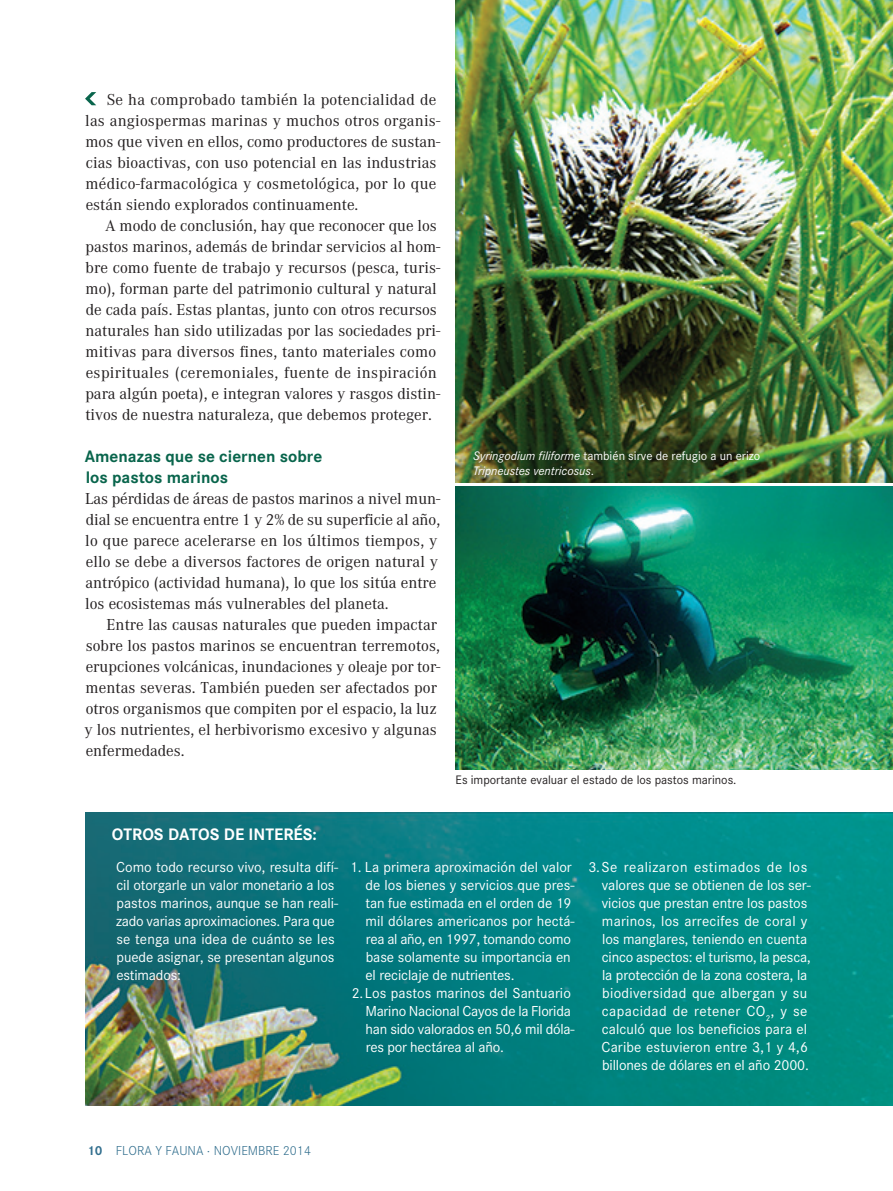
<style>
.page{position:relative;width:893px;height:1191px;background:#fff}
.page>*{position:absolute;margin:0;border:0;box-sizing:border-box;transform-origin:0 0}
.Titulos_interiores{font:700 17.25px "Corporate S";color:#09654c}
.Titulos_interiores-2{font:700 17.25px "Corporate S";color:#fff}
.Inicio_Capitular{font:16.5px/21px "Corporate A";color:#231f20}
.Textos_cuadros{font:15px/18px "Corporate S";letter-spacing:-.005em;color:#fff}
.t1{font:300 13.5px "Corporate S";color:#326f8e}
.Pie_de_fotos{font:italic 12.75px/14.2px "Corporate S";color:#fff}
.Pie_de_fotos-2{font:12.75px "Corporate S";color:#231f20}
.s1{font-style:normal}
.s2{font-weight:700}
</style>
<div class="page">
<img style="left:85px;top:812px;width:808px;height:294px">
<svg style="left:85px;top:92px;width:11px;height:13px"></svg>
<img style="left:456px;top:0;width:437px;height:482px">
<img style="left:456px;top:486px;width:437px;height:284px">
<p class="Inicio_Capitular" style="left:85px;top:89px;width:357px;text-indent:21px">Se ha comprobado también la potencialidad de las angiospermas marinas y muchos otros organis&shy;mos que viven en ellos, como productores de sustan&shy;cias bioactivas, con uso potencial en las industrias médico-farmacológica y cosmetológica, por lo que están siendo explorados continuamente.</p>
<p class="Inicio_Capitular" style="left:85px;top:215px;width:357px;text-indent:20px">A modo de conclusión, hay que reconocer que los pastos marinos, además de brindar servicios al hom&shy;bre como fuente de trabajo y recursos (pesca, turis&shy;mo), forman parte del patrimonio cultural y natural de cada país. Estas plantas, junto con otros recursos naturales han sido utilizadas por las sociedades pri&shy;mitivas para diversos fines, tanto materiales como espirituales (ceremoniales, fuente de inspiración para algún poeta), e integran valores y rasgos distin&shy;tivos de nuestra naturaleza, que debemos proteger.</p>
<p class="Titulos_interiores" style="left:85px;top:446px;width:239px">Amenazas que se ciernen sobre</p>
<p class="Titulos_interiores" style="left:86px;top:467px;width:144px">los pastos marinos</p>
<p class="Inicio_Capitular" style="left:85px;top:488px;width:357px">Las pérdidas de áreas de pastos marinos a nivel mun&shy;dial se encuentra entre 1 y 2% de su superficie al año, lo que parece acelerarse en los últimos tiempos, y ello se debe a diversos factores de origen natural y antrópico (actividad humana), lo que los sitúa entre los ecosistemas más vulnerables del planeta.</p>
<p class="Inicio_Capitular" style="left:85px;top:614px;width:357px;text-indent:22px">Entre las causas naturales que pueden impactar sobre los pastos marinos se encuentran terremotos, erupciones volcánicas, inundaciones y oleaje por tor&shy;mentas severas. También pueden ser afectados por otros organismos que compiten por el espacio, la luz y los nutrientes, el herbivorismo excesivo y algunas enfermedades.</p>
<p class="Titulos_interiores-2" style="left:112px;top:824px;width:207px">OTROS DATOS DE INTERÉS:</p>
<p class="Pie_de_fotos" style="left:473px;top:449px;width:289px">Syringodium filiforme <span class="s1">también sirve de refugio a un erizo<br></span>Tripneustes ventricosus<span class="s1">.</span></p>
<p class="Pie_de_fotos-2" style="left:456px;top:772px;width:282px">Es importante evaluar el estado de los pastos marinos.</p>
<p class="Textos_cuadros" style="left:116px;top:858px;width:224px">Como todo recurso vivo, resulta difí&shy;cil otorgarle un valor monetario a los pastos marinos, aunque se han reali&shy;zado varias aproximaciones. Para que se tenga una idea de cuánto se les puede asignar, se presentan algunos estimados:</p>
<p class="Textos_cuadros" style="left:365px;top:858px;width:211px;text-indent:-16px">1. La primera aproximación del valor de los bienes y servicios que pres&shy;tan fue estimada en el orden de 19 mil dólares americanos por hectá&shy;rea al año, en 1997, tomando como base solamente su importancia en el reciclaje de nutrientes.</p>
<p class="Textos_cuadros" style="left:365px;top:984px;width:211px;text-indent:-14px">2.Los pastos marinos del Santuario<br>Marino Nacional Cayos de la Florida han sido valorados en 50,6 mil dóla&shy;res por hectárea al año.</p>
<p class="Textos_cuadros" style="left:601px;top:858px;width:211px;text-indent:-13px">3.Se realizaron estimados de los valores que se obtienen de los ser&shy;vicios que prestan entre los pastos marinos, los arrecifes de coral y los manglares, teniendo en cuenta cinco aspectos: el turismo, la pesca, la protección de la zona costera, la biodiversidad que albergan y su capacidad de retener CO<sub>2</sub>, y se calculó que los beneficios para el Caribe estuvieron entre 3,1 y 4,6 billones de dólares en el año 2000.</p>
<p class="t1" style="left:87px;top:1143px;width:225px"><span class="s2">10</span> FLORA Y FAUNA · NOVIEMBRE 2014</p>
</div>
